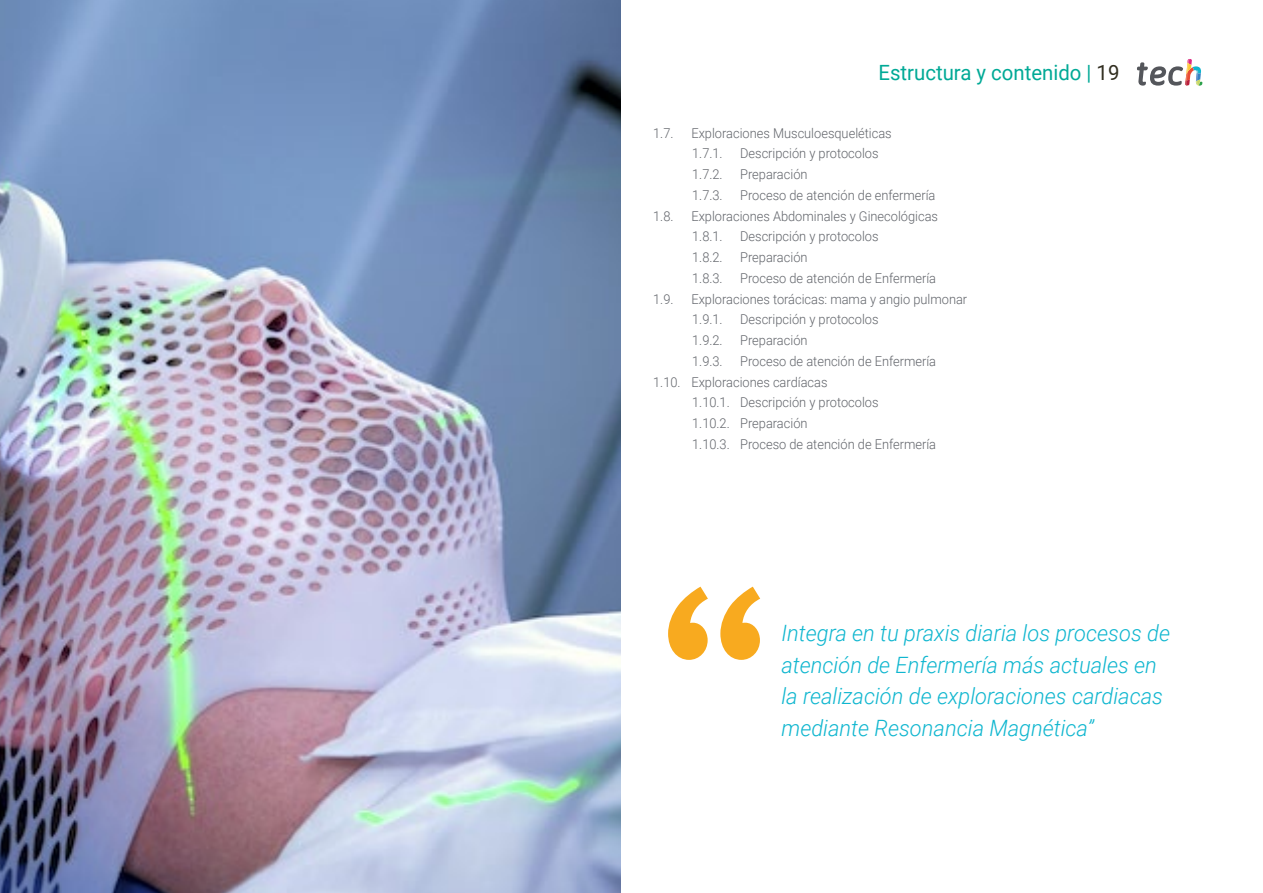
<style>
.page{position:relative;width:1263px;height:893px;background:#fff}
.page>*{position:absolute;margin:0;border:0;box-sizing:border-box;transform-origin:0 0}
.t1{font:italic 300 22.5px/31.5px "Roboto";color:#0fb6cf}
.t2{font:21px "Roboto";color:#00a996}
.t3{font:300 13.5px/20.7px "Roboto";color:#61646a;scale:.95 1}
.s1{color:#312e20}
</style>
<div class="page">
<img style="left:0;top:0;width:621px;height:893px">
<svg style="left:668px;top:587px;width:92px;height:73px"></svg>
<svg style="left:1137px;top:59px;width:65px;height:27px"></svg>
<h2 class="t2" style="left:878px;top:57px;width:242px">Estructura y contenido | <span class="s1">19</span></h2>
<p class="t3" style="left:653px;top:122px;width:23px">1.7.</p>
<p class="t3" style="left:691px;top:122px;width:212px">Exploraciones Musculoesqueléticas<br>1.7.1.</p>
<p class="t3" style="left:740px;top:143px;width:147px">Descripción y protocolos</p>
<p class="t3" style="left:692px;top:164px;width:34px">1.7.2.</p>
<p class="t3" style="left:740px;top:164px;width:72px">Preparación</p>
<p class="t3" style="left:692px;top:184px;width:34px">1.7.3.</p>
<p class="t3" style="left:740px;top:184px;width:207px">Proceso de atención de enfermería</p>
<p class="t3" style="left:653px;top:205px;width:23px">1.8.</p>
<p class="t3" style="left:691px;top:205px;width:261px">Exploraciones Abdominales y Ginecológicas<br>1.8.1.</p>
<p class="t3" style="left:740px;top:226px;width:147px">Descripción y protocolos</p>
<p class="t3" style="left:692px;top:247px;width:34px">1.8.2.</p>
<p class="t3" style="left:740px;top:247px;width:72px">Preparación</p>
<p class="t3" style="left:692px;top:267px;width:34px">1.8.3.</p>
<p class="t3" style="left:740px;top:267px;width:208px">Proceso de atención de Enfermería</p>
<p class="t3" style="left:653px;top:288px;width:23px">1.9.</p>
<p class="t3" style="left:691px;top:288px;width:292px">Exploraciones torácicas: mama y angio pulmonar<br>1.9.1.</p>
<p class="t3" style="left:740px;top:309px;width:147px">Descripción y protocolos</p>
<p class="t3" style="left:692px;top:330px;width:34px">1.9.2.</p>
<p class="t3" style="left:740px;top:330px;width:72px">Preparación</p>
<p class="t3" style="left:692px;top:350px;width:34px">1.9.3.</p>
<p class="t3" style="left:740px;top:350px;width:208px">Proceso de atención de Enfermería</p>
<p class="t3" style="left:653px;top:371px;width:185px">1.10. Exploraciones cardíacas</p>
<p class="t3" style="left:692px;top:392px;width:198px">1.10.1. Descripción y protocolos</p>
<p class="t3" style="left:692px;top:413px;width:123px">1.10.2. Preparación</p>
<p class="t3" style="left:692px;top:433px;width:258px">1.10.3. Proceso de atención de Enfermería</p>
<h1 class="t1" style="left:781px;top:617px;width:390px">Integra en tu praxis diaria los procesos de atención de Enfermería más actuales en la realización de exploraciones cardiacas mediante Resonancia Magnética”</h1>
</div>
